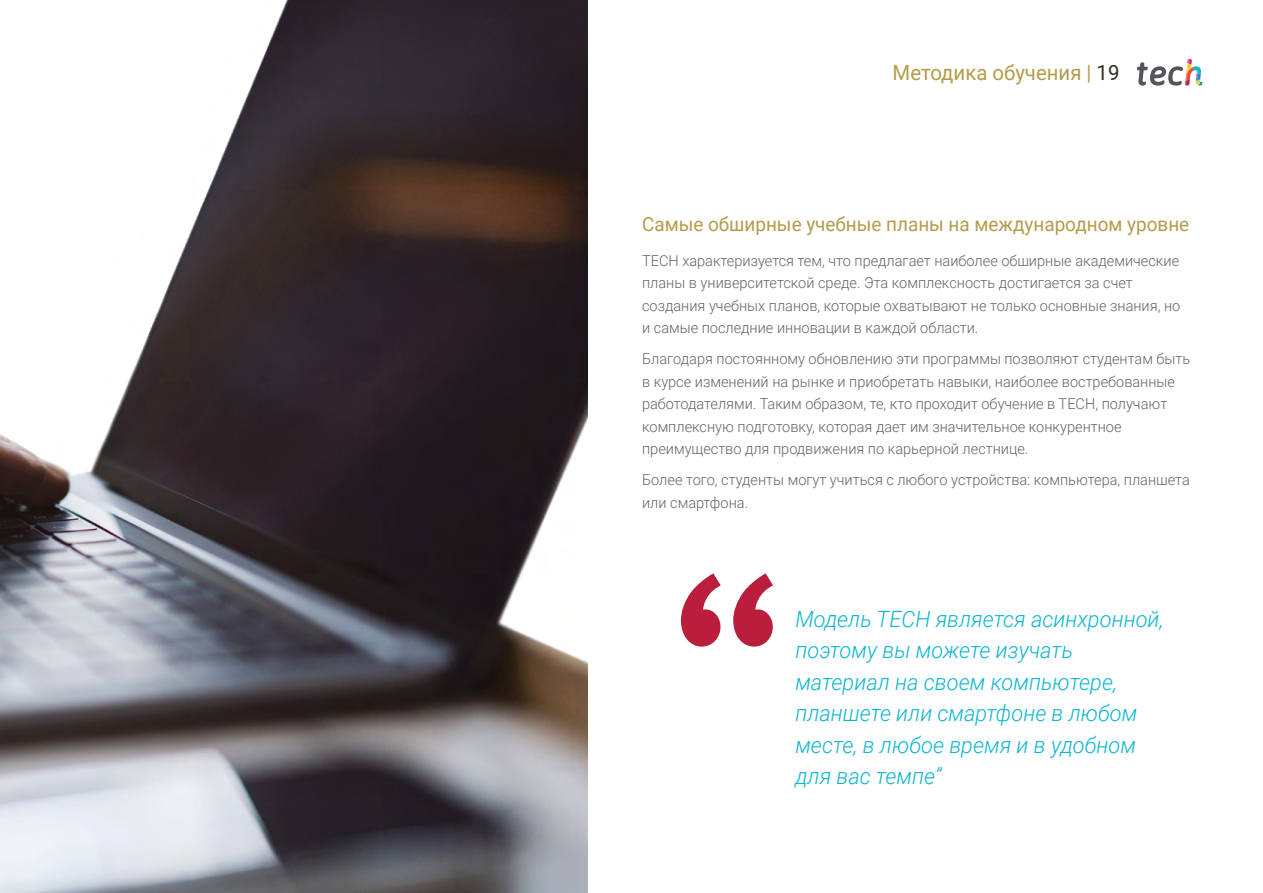
<style>
.page{position:relative;width:1263px;height:893px;background:#fff}
.page>*{position:absolute;margin:0;border:0;box-sizing:border-box;transform-origin:0 0}
.t1{font:italic 300 22.5px/31.5px "Roboto";color:#0fb6cf}
.t2{font:21px "Roboto";color:#b49c4b}
.t3{font:19.5px "Roboto";color:#b49c4b}
.t4{font:300 15px/22.5px "Roboto";color:#61646a}
.s1{color:#312e20}
</style>
<div class="page">
<img style="left:0;top:0;width:587px;height:893px">
<svg style="left:681px;top:573px;width:92px;height:74px"></svg>
<svg style="left:1137px;top:59px;width:65px;height:27px"></svg>
<h2 class="t2" style="left:892px;top:57px;width:228px">Методика обучения | <span class="s1">19</span></h2>
<h3 class="t3" style="left:642px;top:211px;width:549px">Самые обширные учебные планы на международном уровне</h3>
<p class="t4" style="left:642px;top:248px;width:540px">TECH характеризуется тем, что предлагает наиболее обширные академические планы в университетской среде. Эта комплексность достигается за счет создания учебных планов, которые охватывают не только основные знания, но и самые последние инновации в каждой области.</p>
<p class="t4" style="left:642px;top:347px;width:549px">Благодаря постоянному обновлению эти программы позволяют студентам быть в курсе изменений на рынке и приобретать навыки, наиболее востребованные работодателями. Таким образом, те, кто проходит обучение в TECH, получают комплексную подготовку, которая дает им значительное конкурентное преимущество для продвижения по карьерной лестнице.</p>
<p class="t4" style="left:642px;top:468px;width:549px">Более того, студенты могут учиться с любого устройства: компьютера, планшета или смартфона.</p>
<h1 class="t1" style="left:795px;top:602px;width:370px">Модель TECH является асинхронной, поэтому вы можете изучать материал на своем компьютере, планшете или смартфоне в любом месте, в любое время и в удобном для вас темпе”</h1>
</div>
